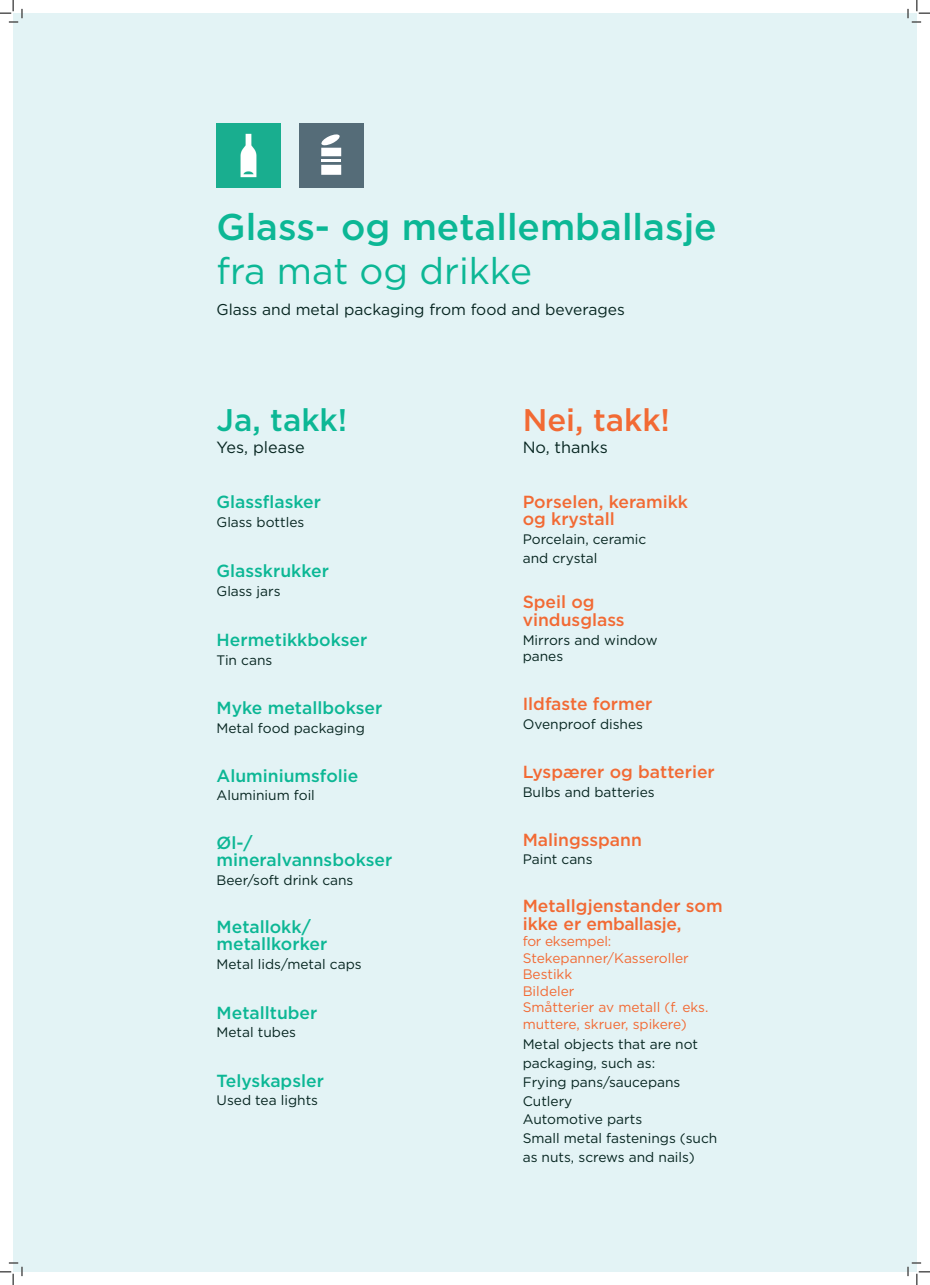
<style>
.page{position:relative;width:930px;height:1285px;background:#fff}
.page>*{position:absolute;margin:0;border:0;box-sizing:border-box;transform-origin:0 0}
.t1{font:500 37.12px "Gotham";color:#0cb795}
.t2{font:37.12px "Gotham";color:#0cb795}
.t3{font:500 31.25px "Gotham";color:#f26a34}
.t4{font:500 31.25px "Gotham";color:#0cb795}
.t5{font:500 17.5px/17.5px "Gotham";color:#0cb795}
.t6{font:500 17.5px/17.5px "Gotham";color:#f26a34}
.t7{font:16.25px "Gotham";color:#062520}
.t8{font:15.62px "Gotham";color:#062520}
.t9{font:13.75px/18.8px "Gotham";color:#062520}
.t10{font:13.75px/16.5px "Gotham";color:#f26a34}
</style>
<div class="page">
<div style="left:13px;top:13px;width:904px;height:1258px;background:#ddf1f3"></div>
<img style="left:217px;top:123px;width:64px;height:65px">
<div style="left:299px;top:123px;width:64px;height:65px;background:#556c78"></div>
<svg style="left:321px;top:134px;width:20px;height:22px"></svg>
<svg style="left:321px;top:165px;width:20px;height:10px"></svg>
<hr style="left:321px;top:159px;width:20px;height:3px;background:#fff">
<svg style="left:0;top:0;width:23px;height:23px"></svg>
<svg style="left:0;top:1262px;width:23px;height:22px"></svg>
<svg style="left:907px;top:0;width:23px;height:23px"></svg>
<svg style="left:907px;top:1262px;width:23px;height:22px"></svg>
<h1 class="t1" style="left:217px;top:202px;width:502px">Glass- og metallemballasje</h1>
<h1 class="t2" style="left:217px;top:247px;width:317px">fra mat og drikke</h1>
<p class="t8" style="left:217px;top:299px;width:410px">Glass and metal packaging from food and beverages</p>
<h2 class="t4" style="left:217px;top:399px;width:132px">Ja, takk!</h2>
<p class="t7" style="left:217px;top:436px;width:90px">Yes, please</p>
<p class="t5" style="left:217px;top:493px;width:106px">Glassflasker</p>
<p class="t9" style="left:217px;top:512px;width:89px">Glass bottles</p>
<p class="t5" style="left:217px;top:562px;width:114px">Glasskrukker</p>
<p class="t9" style="left:217px;top:581px;width:66px">Glass jars</p>
<p class="t5" style="left:217px;top:630px;width:152px">Hermetikkbokser</p>
<p class="t9" style="left:217px;top:650px;width:57px">Tin cans</p>
<p class="t5" style="left:217px;top:698px;width:167px">Myke metallbokser</p>
<p class="t9" style="left:217px;top:717px;width:150px">Metal food packaging</p>
<p class="t5" style="left:217px;top:766px;width:143px">Aluminiumsfolie</p>
<p class="t9" style="left:217px;top:785px;width:100px">Aluminium foil</p>
<p class="t5" style="left:217px;top:833px;width:177px">Øl-/ mineralvannsbokser</p>
<p class="t9" style="left:217px;top:870px;width:138px">Beer/soft drink cans</p>
<p class="t5" style="left:217px;top:917px;width:112px">Metallokk/ metallkorker</p>
<p class="t9" style="left:217px;top:954px;width:147px">Metal lids/metal caps</p>
<p class="t5" style="left:217px;top:1003px;width:102px">Metalltuber</p>
<p class="t9" style="left:217px;top:1022px;width:81px">Metal tubes</p>
<p class="t5" style="left:217px;top:1071px;width:109px">Telyskapsler</p>
<p class="t9" style="left:217px;top:1090px;width:103px">Used tea lights</p>
<h2 class="t3" style="left:523px;top:399px;width:149px">Nei, takk!</h2>
<p class="t7" style="left:523px;top:436px;width:87px">No, thanks</p>
<p class="t6" style="left:523px;top:492px;width:167px">Porselen, keramikk og krystall</p>
<p class="t9" style="left:523px;top:529px;width:125px">Porcelain, ceramic and crystal</p>
<p class="t6" style="left:523px;top:593px;width:104px">Speil og vindusglass</p>
<p class="t9" style="left:523px;top:631px;width:136px;line-height:16.2px">Mirrors and window panes</p>
<p class="t6" style="left:523px;top:695px;width:131px">Ildfaste former</p>
<p class="t9" style="left:523px;top:714px;width:122px">Ovenproof dishes</p>
<p class="t6" style="left:523px;top:762px;width:194px">Lyspærer og batterier</p>
<p class="t9" style="left:523px;top:782px;width:134px">Bulbs and batteries</p>
<p class="t6" style="left:523px;top:830px;width:121px">Malingsspann</p>
<p class="t9" style="left:523px;top:849px;width:71px">Paint cans</p>
<p class="t6" style="left:523px;top:897px;width:201px">Metallgjenstander som ikke er emballasje,</p>
<p class="t10" style="left:523px;top:932px;width:187px">for eksempel:<br>Stekepanner/Kasseroller<br>Bestikk<br>Bildeler<br>Småtterier av metall (f. eks. muttere, skruer, spikere)</p>
<p class="t9" style="left:523px;top:1034px;width:196px">Metal objects that are not packaging, such as:<br>Frying pans/saucepans<br>Cutlery<br>Automotive parts<br>Small metal fastenings (such as nuts, screws and nails)</p>
</div>
